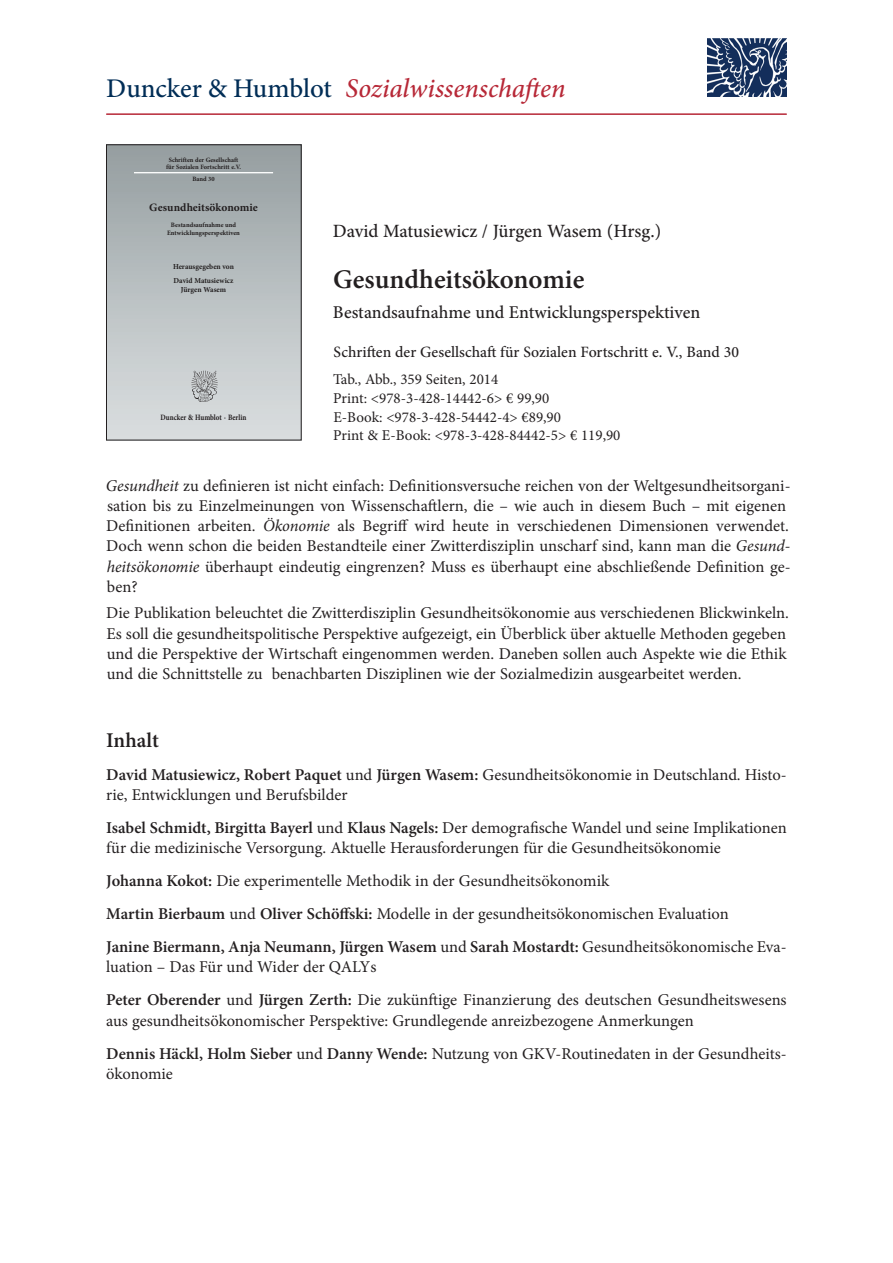
<style>
.page{position:relative;width:893px;height:1263px;background:#fff}
.page>*{position:absolute;margin:0;border:0;box-sizing:border-box;transform-origin:0 0}
.t1{font:italic 500 27px "Minion Pro";color:#b72837}
.t2{font:600 27px "Minion Pro";color:#231f20}
.t3{font:600 21px "Minion Pro";color:#231f20}
.t4{font:500 18.75px "Minion Pro";color:#231f20}
.t5{font:500 18px "Minion Pro";color:#231f20}
.t6{font:16.5px/20.2px "Minion Pro";color:#231f20}
.t7{font:500 15.75px "Minion Pro";color:#231f20}
.t8{font:15px/18.8px "Minion Pro";color:#231f20}
.t9{font:700 11.25px "Minion Pro";letter-spacing:-.005em;color:#231f20}
.t10{font:700 8.1px "Minion Pro";letter-spacing:-.005em;color:#231f20;scale:.86 1}
.t11{font:700 7.65px/14.2px "Minion Pro";color:#231f20}
.t12{font:700 6.6px/7.5px "Minion Pro";color:#231f20;text-align:center}
.s1{font-style:normal;color:#002d56}
.s2{font-style:italic}
.s3{font-weight:600}
</style>
<div class="page">
<div style="left:106px;top:145px;width:195px;height:295px;background:linear-gradient(to bottom,#979fa2,#dce0e1)"></div>
<hr style="left:134px;top:172px;width:139px;height:1px;background:#fff">
<img style="left:189px;top:369px;width:29px;height:35px">
<div style="left:106px;top:145px;width:195px;height:295px;border:1px solid #231f20"></div>
<img style="left:707px;top:38px;width:79px;height:59px">
<hr style="left:106px;top:114px;width:681px;height:1px;background:#b72837">
<h1 class="t1" style="left:106px;top:70px;width:461px"><span class="s1">Duncker &amp; Humblot</span> Sozialwissenschaften</h1>
<p class="t12" style="left:166px;top:156px;width:77px">Schriften der Gesellschaft für Sozialen Fortschritt e.V.</p>
<p class="t12" style="left:192px;top:175px;width:24px">Band 30</p>
<p class="t9" style="left:149px;top:199px;width:110px">Gesundheitsökonomie</p>
<p class="t12" style="left:167px;top:221px;width:74px;line-height:7.9px">Bestandsaufnahme und<br>Entwicklungsperspektiven</p>
<p class="t11" style="left:173px;top:259px;width:62px">Herausgegeben von<br>David Matusiewicz</p>
<p class="t11" style="left:181px;top:282px;width:47px">Jürgen Wasem</p>
<p class="t4" style="left:333px;top:218px;width:330px">David Matusiewicz / Jürgen Wasem (Hrsg.)</p>
<h1 class="t2" style="left:333px;top:261px;width:253px">Gesundheitsökonomie</h1>
<p class="t5" style="left:333px;top:300px;width:369px">Bestandsaufnahme und Entwicklungsperspektiven</p>
<p class="t7" style="left:334px;top:341px;width:407px">Schriften der Gesellschaft für Sozialen Fortschritt e. V., Band 30</p>
<p class="t8" style="left:333px;top:370px;width:289px">Tab., Abb., 359 Seiten, 2014<br>Print: &lt;978-3-428-14442-6&gt; € 99,90<br>E-Book: &lt;978-3-428-54442-4&gt; €89,90<br>Print &amp; E-Book: &lt;978-3-428-84442-5&gt; € 119,90</p>
<p class="t6" style="left:106px;top:475px;width:686px"><span class="s2">Gesundheit</span> zu definieren ist nicht einfach: Definitionsversuche reichen von der Weltgesundheitsorgani&shy;sation bis zu Einzelmeinungen von Wissenschaftlern, die – wie auch in diesem Buch – mit eigenen Definitionen arbeiten. <span class="s2">Ökonomie</span> als Begriff wird heute in verschiedenen Dimensionen verwendet.<br>Doch wenn schon die beiden Bestandteile einer Zwitterdisziplin unscharf sind, kann man die <span class="s2">Gesund&shy;heitsökonomie</span> überhaupt eindeutig eingrenzen? Muss es überhaupt eine abschließende Definition ge&shy;ben?</p>
<p class="t6" style="left:106px;top:603px;width:684px">Die Publikation beleuchtet die Zwitterdisziplin Gesundheitsökonomie aus verschiedenen Blickwinkeln.<br>Es soll die gesundheitspolitische Perspektive aufgezeigt, ein Überblick über aktuelle Methoden gegeben und die Perspektive der Wirtschaft eingenommen werden. Daneben sollen auch Aspekte wie die Ethik und die Schnittstelle zu benachbarten Disziplinen wie der Sozialmedizin ausgearbeitet werden.</p>
<p class="t10" style="left:160px;top:412px;width:102px">Duncker &amp; Humblot · Berlin</p>
<p class="t3" style="left:106px;top:725px;width:54px">Inhalt</p>
<p class="t6" style="left:106px;top:764px;width:682px"><span class="s3">David Matusiewicz, Robert Paquet</span> und <span class="s3">Jürgen Wasem:</span> Gesundheitsökonomie in Deutschland. Histo&shy;rie, Entwicklungen und Berufsbilder</p>
<p class="t6" style="left:106px;top:818px;width:682px"><span class="s3">Isabel Schmidt, Birgitta Bayerl</span> und <span class="s3">Klaus Nagels:</span> Der demografische Wandel und seine Implikationen für die medizinische Versorgung. Aktuelle Herausforderungen für die Gesundheitsökonomie</p>
<p class="t6" style="left:106px;top:864px;width:682px;line-height:33px"><span class="s3">Johanna Kokot:</span> Die experimentelle Methodik in der Gesundheitsökonomik<br><span class="s3">Martin Bierbaum</span> und <span class="s3">Oliver Schöffski:</span> Modelle in der gesundheitsökonomischen Evaluation<br><span class="s3">Janine Biermann, Anja Neumann, Jürgen Wasem</span> und <span class="s3">Sarah Mostardt:</span> Gesundheitsökonomische Eva-</p>
<p class="t6" style="left:106px;top:951px;width:682px;line-height:33px">luation – Das Für und Wider der QALYs<br><span class="s3">Peter Oberender</span> und <span class="s3">Jürgen Zerth:</span> Die zukünftige Finanzierung des deutschen Gesundheitswesens</p>
<p class="t6" style="left:106px;top:1004px;width:682px;line-height:33px">aus gesundheitsökonomischer Perspektive: Grundlegende anreizbezogene Anmerkungen<br><span class="s3">Dennis Häckl, Holm Sieber</span> und <span class="s3">Danny Wende:</span> Nutzung von GKV-Routinedaten in der Gesundheits-</p>
<p class="t6" style="left:106px;top:1064px;width:68px">ökonomie</p>
</div>
